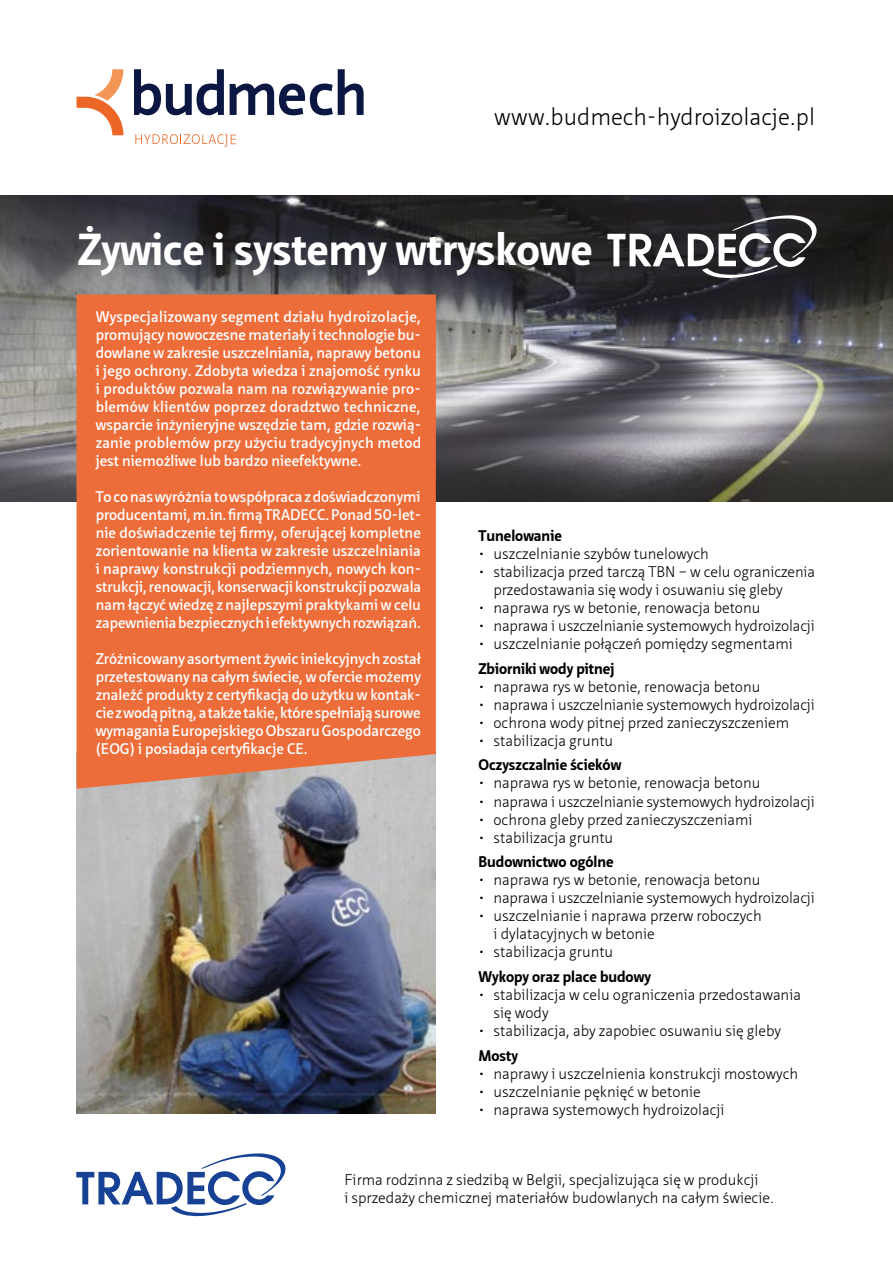
<style>
.page{position:relative;width:893px;height:1263px;background:#fff}
.page>*{position:absolute;margin:0;border:0;box-sizing:border-box;transform-origin:0 0}
.t1{font:700 43.5px "Neue Sans Pro";color:#fff}
.t2{font:300 23.25px "Neue Sans Pro";color:#000}
.t3{font:300 15px/18px "Neue Sans Pro";color:#000}
.t4{font:600 15px/18px "Neue Sans Pro";color:#fff;text-align:justify}
.t5{font:700 15px "Neue Sans Pro";color:#000}
</style>
<div class="page">
<img style="left:0;top:196px;width:893px;height:306px">
<svg style="left:134px;top:69px;width:90px;height:46px"></svg>
<svg style="left:230px;top:69px;width:134px;height:46px"></svg>
<svg style="left:77px;top:69px;width:46px;height:66px"></svg>
<svg style="left:135px;top:134px;width:101px;height:13px"></svg>
<img style="left:77px;top:789px;width:359px;height:324px">
<div style="left:77px;top:294px;width:359px;height:495px;background:#ed6d3a"></div>
<svg style="left:607px;top:215px;width:210px;height:63px"></svg>
<svg style="left:76px;top:1153px;width:210px;height:63px"></svg>
<h2 class="t2" style="left:494px;top:101px;width:322px">www.budmech-hydroizolacje.pl</h2>
<h1 class="t1" style="left:77px;top:222px;width:517px">Żywice i systemy wtryskowe</h1>
<p class="t4" style="left:96px;top:307px;width:327px">Wyspecjalizowany segment działu hydroizolacje, promujący nowoczesne materiały i technologie bu&shy;dowlane w zakresie uszczelniania, naprawy betonu i jego ochrony. Zdobyta wiedza i znajomość rynku i produktów pozwala nam na rozwiązywanie pro&shy;blemów klientów poprzez doradztwo techniczne, wsparcie inżynieryjne wszędzie tam, gdzie rozwią&shy;zanie problemów przy użyciu tradycyjnych metod jest niemożliwe lub bardzo nieefektywne.</p>
<p class="t4" style="left:96px;top:487px;width:327px">To co nas wyróżnia towspółpraca zdoświadczonymi producentami, m.in. firmą TRADECC. Ponad 50-let&shy;nie doświadczenie tej firmy, oferującej kompletne zorientowanie na klienta w zakresie uszczelniania i naprawy konstrukcji podziemnych, nowych kon&shy;strukcji, renowacji, konserwacji konstrukcji pozwala nam łączyć wiedzę z najlepszymi praktykami w celu zapewnienia bezpiecznych iefektywnych rozwiązań.</p>
<p class="t4" style="left:96px;top:649px;width:327px">Zróżnicowany asortyment żywic iniekcyjnych został przetestowany na całym świecie, w ofercie możemy znaleźć produkty z certyfikacją do użytku w kontak&shy;cie zwodą pitną, atakże takie, które spełniają surowe wymagania Europejskiego Obszaru Gospodarczego (EOG) i posiadaja certyfikacje CE.</p>
<p class="t5" style="left:478px;top:526px;width:85px">Tunelowanie</p>
<p class="t3" style="left:478px;top:544px;width:232px">• uszczelnianie szybów tunelowych</p>
<p class="t3" style="left:494px;top:562px;width:323px;text-indent:-15px">• stabilizacja przed tarczą TBN – w celu ograniczenia przedostawania się wody i osuwaniu się gleby</p>
<p class="t3" style="left:478px;top:598px;width:284px">• naprawa rys w betonie, renowacja betonu</p>
<p class="t3" style="left:478px;top:616px;width:338px">• naprawa i uszczelnianie systemowych hydroizolacji</p>
<p class="t3" style="left:478px;top:634px;width:316px">• uszczelnianie połączeń pomiędzy segmentami</p>
<p class="t5" style="left:478px;top:658px;width:138px">Zbiorniki wody pitnej</p>
<p class="t3" style="left:478px;top:677px;width:284px">• naprawa rys w betonie, renowacja betonu</p>
<p class="t3" style="left:478px;top:695px;width:338px">• naprawa i uszczelnianie systemowych hydroizolacji</p>
<p class="t3" style="left:478px;top:713px;width:312px">• ochrona wody pitnej przed zanieczyszczeniem</p>
<p class="t3" style="left:478px;top:731px;width:136px">• stabilizacja gruntu</p>
<p class="t5" style="left:478px;top:755px;width:144px">Oczyszczalnie ścieków</p>
<p class="t3" style="left:478px;top:774px;width:284px">• naprawa rys w betonie, renowacja betonu</p>
<p class="t3" style="left:478px;top:792px;width:338px">• naprawa i uszczelnianie systemowych hydroizolacji</p>
<p class="t3" style="left:478px;top:810px;width:276px">• ochrona gleby przed zanieczyszczeniami</p>
<p class="t3" style="left:478px;top:828px;width:136px">• stabilizacja gruntu</p>
<p class="t5" style="left:478px;top:852px;width:137px">Budownictwo ogólne</p>
<p class="t3" style="left:478px;top:871px;width:284px">• naprawa rys w betonie, renowacja betonu</p>
<p class="t3" style="left:478px;top:889px;width:338px">• naprawa i uszczelnianie systemowych hydroizolacji</p>
<p class="t3" style="left:494px;top:907px;width:270px;text-indent:-15px">• uszczelnianie i naprawa przerw roboczych i dylatacyjnych w betonie</p>
<p class="t3" style="left:478px;top:943px;width:136px">• stabilizacja gruntu</p>
<p class="t5" style="left:478px;top:967px;width:174px">Wykopy oraz place budowy</p>
<p class="t3" style="left:494px;top:985px;width:309px;text-indent:-15px">• stabilizacja w celu ograniczenia przedostawania się wody</p>
<p class="t3" style="left:478px;top:1021px;width:304px">• stabilizacja, aby zapobiec osuwaniu się gleby</p>
<p class="t5" style="left:478px;top:1046px;width:41px">Mosty</p>
<p class="t3" style="left:478px;top:1064px;width:321px">• naprawy i uszczelnienia konstrukcji mostowych</p>
<p class="t3" style="left:478px;top:1082px;width:224px">• uszczelnianie pęknięć w betonie</p>
<p class="t3" style="left:478px;top:1100px;width:248px">• naprawa systemowych hydroizolacji</p>
<p class="t3" style="left:344px;top:1170px;width:431px">Firma rodzinna z siedzibą w Belgii, specjalizująca się w produkcji<br>i sprzedaży chemicznej materiałów budowlanych na całym świecie.</p>
</div>
